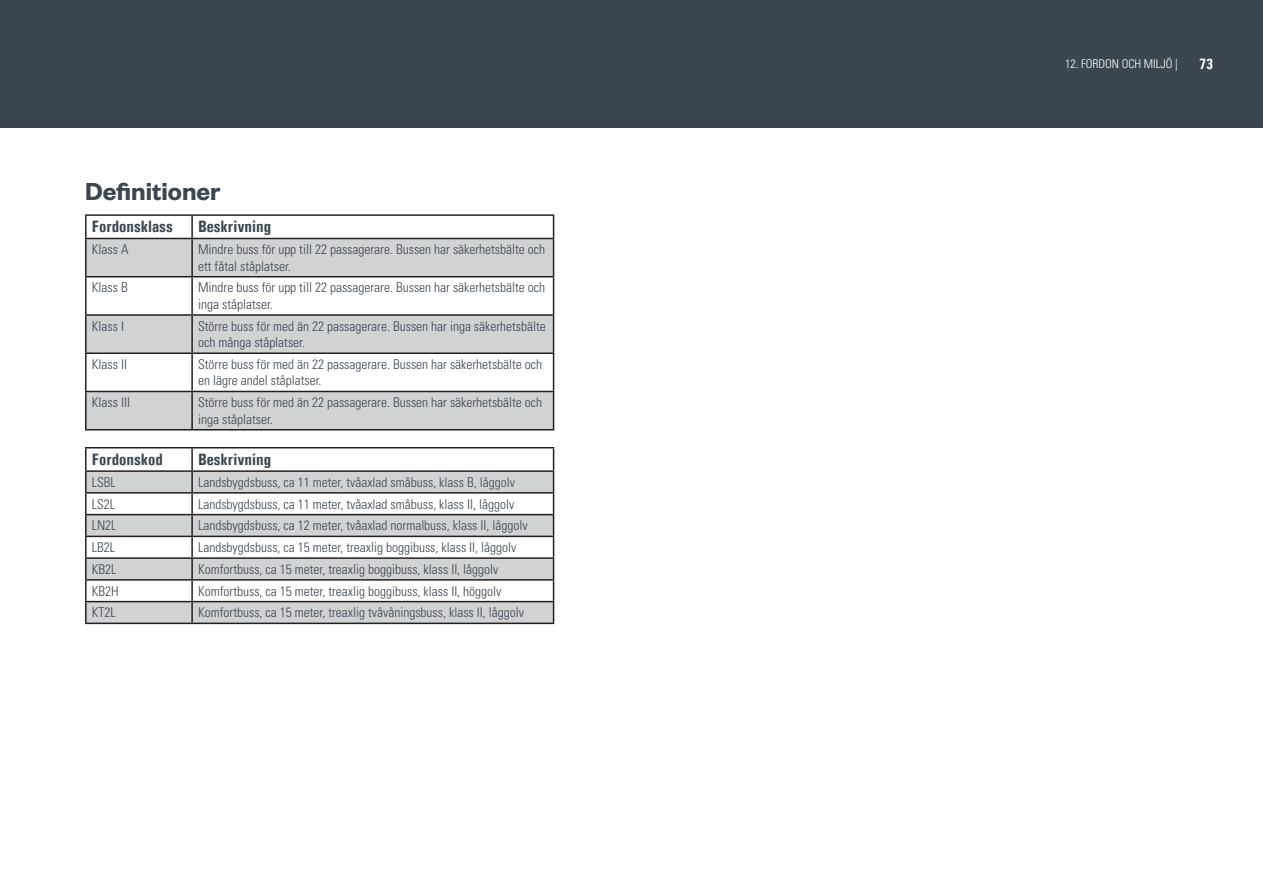
<style>
.page{position:relative;width:1263px;height:893px;background:#fff}
.page>*{position:absolute;margin:0;border:0;box-sizing:border-box;transform-origin:0 0}
.Rubriknivå_2{font:600 27px "Founders Grotesk";color:#3c4650}
.Tabell_Radrubrik{font:700 condensed 16.5px "Univers";color:#3c4650}
.t1{font:700 condensed 15px "Univers";color:#fff}
.Tabell_Brödtext{font:300 condensed 13.5px/16.5px "Univers";color:#3c4650}
.t2{font:300 condensed 12px "Univers";color:#fff}
</style>
<div class="page">
<div style="left:0;top:0;width:1263px;height:128px;background:#3c4650"></div>
<div style="left:87px;top:239px;width:466px;height:190px;background:#d1d2d4"></div>
<svg style="left:87px;top:277px;width:466px;height:114px"></svg>
<hr style="left:85px;top:214px;width:107px;height:2px;background:#231f20">
<hr style="left:85px;top:216px;width:2px;height:22px;background:#231f20">
<hr style="left:192px;top:214px;width:362px;height:2px;background:#231f20">
<hr style="left:191px;top:216px;width:2px;height:22px;background:#231f20">
<svg style="left:553px;top:216px;width:1px;height:22px"></svg>
<hr style="left:85px;top:238px;width:107px;height:1px;background:#231f20">
<hr style="left:85px;top:239px;width:2px;height:37px;background:#231f20">
<hr style="left:192px;top:238px;width:362px;height:1px;background:#231f20">
<hr style="left:191px;top:239px;width:2px;height:37px;background:#231f20">
<hr style="left:553px;top:239px;width:1px;height:37px;background:#231f20">
<hr style="left:85px;top:276px;width:107px;height:1px;background:#231f20">
<hr style="left:85px;top:277px;width:2px;height:37px;background:#231f20">
<hr style="left:192px;top:276px;width:362px;height:1px;background:#231f20">
<hr style="left:191px;top:277px;width:2px;height:37px;background:#231f20">
<hr style="left:553px;top:277px;width:1px;height:37px;background:#231f20">
<hr style="left:85px;top:314px;width:107px;height:2px;background:#231f20">
<hr style="left:85px;top:316px;width:2px;height:36px;background:#231f20">
<hr style="left:192px;top:314px;width:362px;height:2px;background:#231f20">
<hr style="left:191px;top:316px;width:2px;height:36px;background:#231f20">
<hr style="left:553px;top:316px;width:1px;height:36px;background:#231f20">
<hr style="left:85px;top:352px;width:107px;height:2px;background:#231f20">
<hr style="left:85px;top:354px;width:2px;height:37px;background:#231f20">
<hr style="left:192px;top:352px;width:362px;height:2px;background:#231f20">
<hr style="left:191px;top:354px;width:2px;height:37px;background:#231f20">
<hr style="left:553px;top:354px;width:1px;height:37px;background:#231f20">
<hr style="left:85px;top:391px;width:107px;height:1px;background:#231f20">
<hr style="left:85px;top:392px;width:2px;height:37px;background:#231f20">
<hr style="left:192px;top:391px;width:362px;height:1px;background:#231f20">
<hr style="left:191px;top:392px;width:2px;height:37px;background:#231f20">
<hr style="left:553px;top:392px;width:1px;height:37px;background:#231f20">
<hr style="left:85px;top:429px;width:107px;height:1px;background:#231f20">
<hr style="left:192px;top:429px;width:362px;height:1px;background:#231f20">
<div style="left:87px;top:472px;width:466px;height:151px;background:#d1d2d4"></div>
<svg style="left:87px;top:494px;width:466px;height:107px"></svg>
<hr style="left:85px;top:447px;width:107px;height:1px;background:#231f20">
<hr style="left:85px;top:448px;width:2px;height:22px;background:#231f20">
<hr style="left:192px;top:447px;width:362px;height:1px;background:#231f20">
<hr style="left:191px;top:448px;width:2px;height:22px;background:#231f20">
<hr style="left:85px;top:470px;width:107px;height:2px;background:#231f20">
<hr style="left:85px;top:472px;width:2px;height:20px;background:#231f20">
<hr style="left:192px;top:470px;width:362px;height:2px;background:#231f20">
<hr style="left:191px;top:472px;width:2px;height:20px;background:#231f20">
<hr style="left:85px;top:492px;width:107px;height:2px;background:#231f20">
<hr style="left:85px;top:494px;width:2px;height:20px;background:#231f20">
<hr style="left:192px;top:492px;width:362px;height:2px;background:#231f20">
<hr style="left:191px;top:494px;width:2px;height:20px;background:#231f20">
<hr style="left:85px;top:514px;width:107px;height:1px;background:#231f20">
<hr style="left:85px;top:515px;width:2px;height:21px;background:#231f20">
<hr style="left:192px;top:514px;width:362px;height:1px;background:#231f20">
<hr style="left:191px;top:515px;width:2px;height:21px;background:#231f20">
<hr style="left:85px;top:536px;width:107px;height:1px;background:#231f20">
<hr style="left:85px;top:537px;width:2px;height:20px;background:#231f20">
<hr style="left:192px;top:536px;width:362px;height:1px;background:#231f20">
<hr style="left:191px;top:537px;width:2px;height:20px;background:#231f20">
<hr style="left:85px;top:557px;width:107px;height:2px;background:#231f20">
<hr style="left:85px;top:559px;width:2px;height:20px;background:#231f20">
<hr style="left:192px;top:557px;width:362px;height:2px;background:#231f20">
<hr style="left:191px;top:559px;width:2px;height:20px;background:#231f20">
<hr style="left:85px;top:579px;width:107px;height:2px;background:#231f20">
<hr style="left:85px;top:581px;width:2px;height:20px;background:#231f20">
<hr style="left:192px;top:579px;width:362px;height:2px;background:#231f20">
<hr style="left:191px;top:581px;width:2px;height:20px;background:#231f20">
<hr style="left:85px;top:601px;width:107px;height:1px;background:#231f20">
<hr style="left:85px;top:602px;width:2px;height:21px;background:#231f20">
<hr style="left:192px;top:601px;width:362px;height:1px;background:#231f20">
<hr style="left:191px;top:602px;width:2px;height:21px;background:#231f20">
<svg style="left:553px;top:448px;width:1px;height:175px"></svg>
<hr style="left:85px;top:623px;width:107px;height:1px;background:#231f20">
<hr style="left:192px;top:623px;width:362px;height:1px;background:#231f20">
<h2 class="Rubriknivå_2" style="left:85px;top:174px;width:137px">Definitioner</h2>
<p class="Tabell_Radrubrik" style="left:92px;top:217px;width:82px">Fordonsklass</p>
<p class="Tabell_Radrubrik" style="left:198px;top:217px;width:75px">Beskrivning</p>
<p class="Tabell_Brödtext" style="left:92px;top:241px;width:38px">Klass A</p>
<p class="Tabell_Brödtext" style="left:198px;top:241px;width:349px">Mindre buss för upp till 22 passagerare. Bussen har säkerhetsbälte och ett fåtal ståplatser.</p>
<p class="Tabell_Brödtext" style="left:92px;top:279px;width:37px">Klass B</p>
<p class="Tabell_Brödtext" style="left:198px;top:279px;width:349px">Mindre buss för upp till 22 passagerare. Bussen har säkerhetsbälte och inga ståplatser.</p>
<p class="Tabell_Brödtext" style="left:92px;top:318px;width:34px">Klass I</p>
<p class="Tabell_Brödtext" style="left:198px;top:318px;width:349px">Större buss för med än 22 passagerare. Bussen har inga säkerhetsbälte och många ståplatser.</p>
<p class="Tabell_Brödtext" style="left:92px;top:356px;width:37px">Klass II</p>
<p class="Tabell_Brödtext" style="left:198px;top:356px;width:346px">Större buss för med än 22 passagerare. Bussen har säkerhetsbälte och en lägre andel ståplatser.</p>
<p class="Tabell_Brödtext" style="left:92px;top:394px;width:40px">Klass III</p>
<p class="Tabell_Brödtext" style="left:198px;top:394px;width:346px">Större buss för med än 22 passagerare. Bussen har säkerhetsbälte och inga ståplatser.</p>
<p class="Tabell_Radrubrik" style="left:92px;top:449px;width:72px">Fordonskod</p>
<p class="Tabell_Radrubrik" style="left:198px;top:449px;width:75px">Beskrivning</p>
<p class="Tabell_Brödtext" style="left:92px;top:474px;width:26px">LSBL</p>
<p class="Tabell_Brödtext" style="left:198px;top:474px;width:318px">Landsbygdsbuss, ca 11 meter, tvåaxlad småbuss, klass B, låggolv</p>
<p class="Tabell_Brödtext" style="left:92px;top:496px;width:25px">LS2L</p>
<p class="Tabell_Brödtext" style="left:198px;top:496px;width:318px">Landsbygdsbuss, ca 11 meter, tvåaxlad småbuss, klass II, låggolv</p>
<p class="Tabell_Brödtext" style="left:92px;top:517px;width:26px">LN2L</p>
<p class="Tabell_Brödtext" style="left:198px;top:517px;width:331px">Landsbygdsbuss, ca 12 meter, tvåaxlad normalbuss, klass II, låggolv</p>
<p class="Tabell_Brödtext" style="left:92px;top:539px;width:25px">LB2L</p>
<p class="Tabell_Brödtext" style="left:198px;top:539px;width:320px">Landsbygdsbuss, ca 15 meter, treaxlig boggibuss, klass II, låggolv</p>
<p class="Tabell_Brödtext" style="left:92px;top:561px;width:26px">KB2L</p>
<p class="Tabell_Brödtext" style="left:198px;top:561px;width:302px">Komfortbuss, ca 15 meter, treaxlig boggibuss, klass II, låggolv</p>
<p class="Tabell_Brödtext" style="left:92px;top:583px;width:29px">KB2H</p>
<p class="Tabell_Brödtext" style="left:198px;top:583px;width:305px">Komfortbuss, ca 15 meter, treaxlig boggibuss, klass II, höggolv</p>
<p class="Tabell_Brödtext" style="left:92px;top:604px;width:25px">KT2L</p>
<p class="Tabell_Brödtext" style="left:198px;top:604px;width:327px">Komfortbuss, ca 15 meter, treaxlig tvåvåningsbuss, klass II, låggolv</p>
<p class="t2" style="left:1065px;top:57px;width:114px">12. FORDON OCH MILJÖ |</p>
<p class="t2" style="left:1138px;top:57px;width:35px">#. T TEL</p>
<p class="t1" style="left:1199px;top:55px;width:16px">73</p>
</div>
